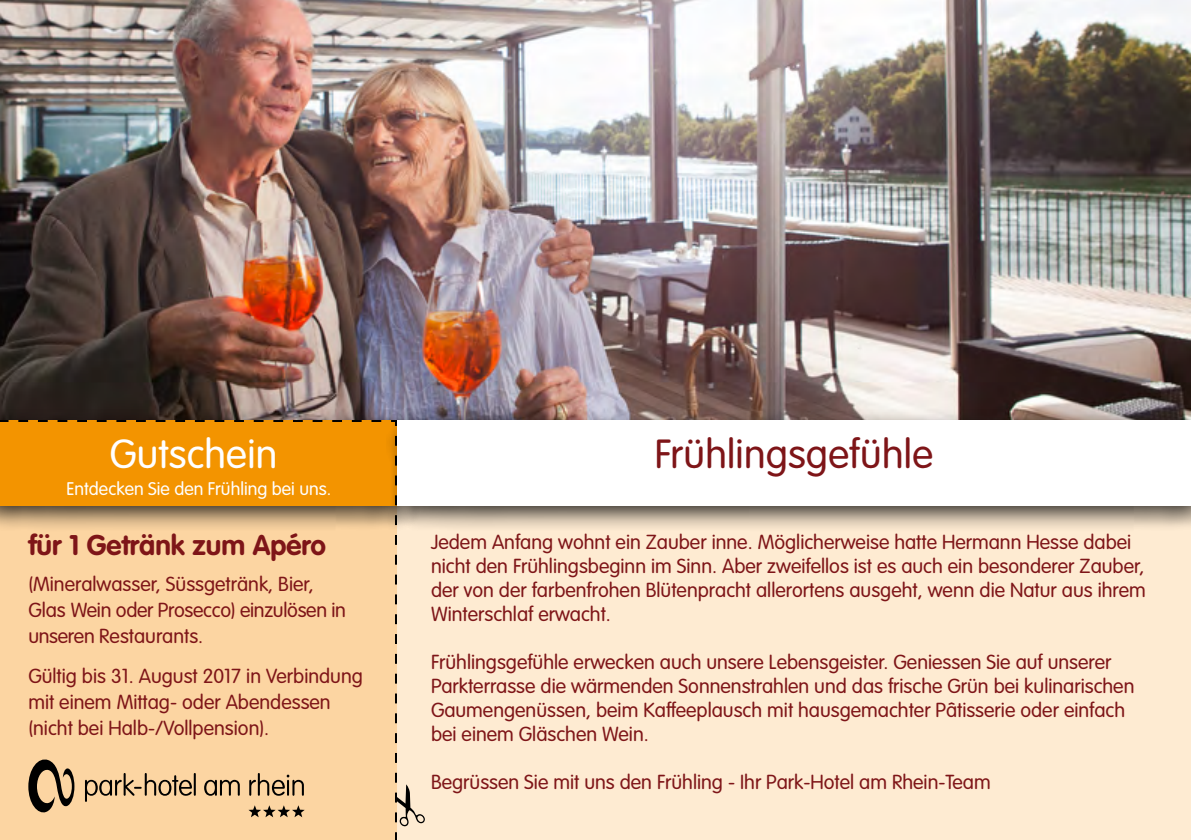
<style>
.page{position:relative;width:1191px;height:840px;background:#fff}
.page>*{position:absolute;margin:0;border:0;box-sizing:border-box;transform-origin:0 0}
.t1{font:300 40px "VAG Rounded LT Pro";letter-spacing:.005em;color:#7e1518}
.t2{font:300 40px "VAG Rounded LT Pro";letter-spacing:.005em;color:#fff}
.t3{font:700 28px "VAG Rounded LT Pro";color:#7e1518}
.t4{font:300 20px/24px "VAG Rounded LT Pro";color:#7e1518}
.t5{font:300 18px "VAG Rounded LT Pro";color:#fff}
</style>
<div class="page">
<div style="left:397px;top:499px;width:794px;height:340px;background:#feebd2"></div>
<img style="left:0;top:0;width:1191px;height:409px">
<div style="left:0;top:409px;width:423px;height:123px;background:#000;opacity:.75"></div>
<svg style="left:398px;top:784px;width:27px;height:43px"></svg>
<svg style="left:0;top:419px;width:398px;height:420px;background:#f3c27c"></svg>
<div style="left:386px;top:409px;width:805px;height:123px;background:#000;opacity:.75"></div>
<div style="left:397px;top:420px;width:794px;height:85px;background:#fff"></div>
<svg style="left:85px;top:772px;width:107px;height:29px;background:#c7a880"></svg>
<hr style="left:194px;top:772px;width:2px;height:23px;background:#000">
<svg style="left:204px;top:779px;width:36px;height:16px"></svg>
<svg style="left:249px;top:772px;width:55px;height:23px"></svg>
<svg style="left:28px;top:759px;width:46px;height:55px;background:#9a8263"></svg>
<svg style="left:248px;top:804px;width:57px;height:12px"></svg>
<h1 class="t2" style="left:110px;top:430px;width:169px">Gutschein</h1>
<h1 class="t1" style="left:655px;top:430px;width:280px">Frühlingsgefühle</h1>
<p class="t5" style="left:67px;top:478px;width:266px">Entdecken Sie den Frühling bei uns.</p>
<h2 class="t3" style="left:28px;top:527px;width:299px">für 1 Getränk zum Apéro</h2>
<p class="t4" style="left:28px;top:571px;width:319px;line-height:26px">(Mineralwasser, Süssgetränk, Bier,<br>Glas Wein oder Prosecco) einzulösen in unseren Restaurants.</p>
<p class="t4" style="left:28px;top:663px;width:336px;line-height:26px">Gültig bis 31. August 2017 in Verbindung mit einem Mittag- oder Abendessen (nicht bei Halb-/Vollpension).</p>
<p class="t4" style="left:431px;top:530px;width:716px">Jedem Anfang wohnt ein Zauber inne. Möglicherweise hatte Hermann Hesse dabei nicht den Frühlingsbeginn im Sinn. Aber zweifellos ist es auch ein besonderer Zauber, der von der farbenfrohen Blütenpracht allerortens ausgeht, wenn die Natur aus ihrem Winterschlaf erwacht.</p>
<p class="t4" style="left:431px;top:650px;width:705px">Frühlingsgefühle erwecken auch unsere Lebensgeister. Geniessen Sie auf unserer Parkterrasse die wärmenden Sonnenstrahlen und das frische Grün bei kulinarischen Gaumengenüssen, beim Kaffeeplausch mit hausgemachter Pâtisserie oder einfach bei einem Gläschen Wein.</p>
<p class="t4" style="left:431px;top:770px;width:561px">Begrüssen Sie mit uns den Frühling - Ihr Park-Hotel am Rhein-Team</p>
</div>
